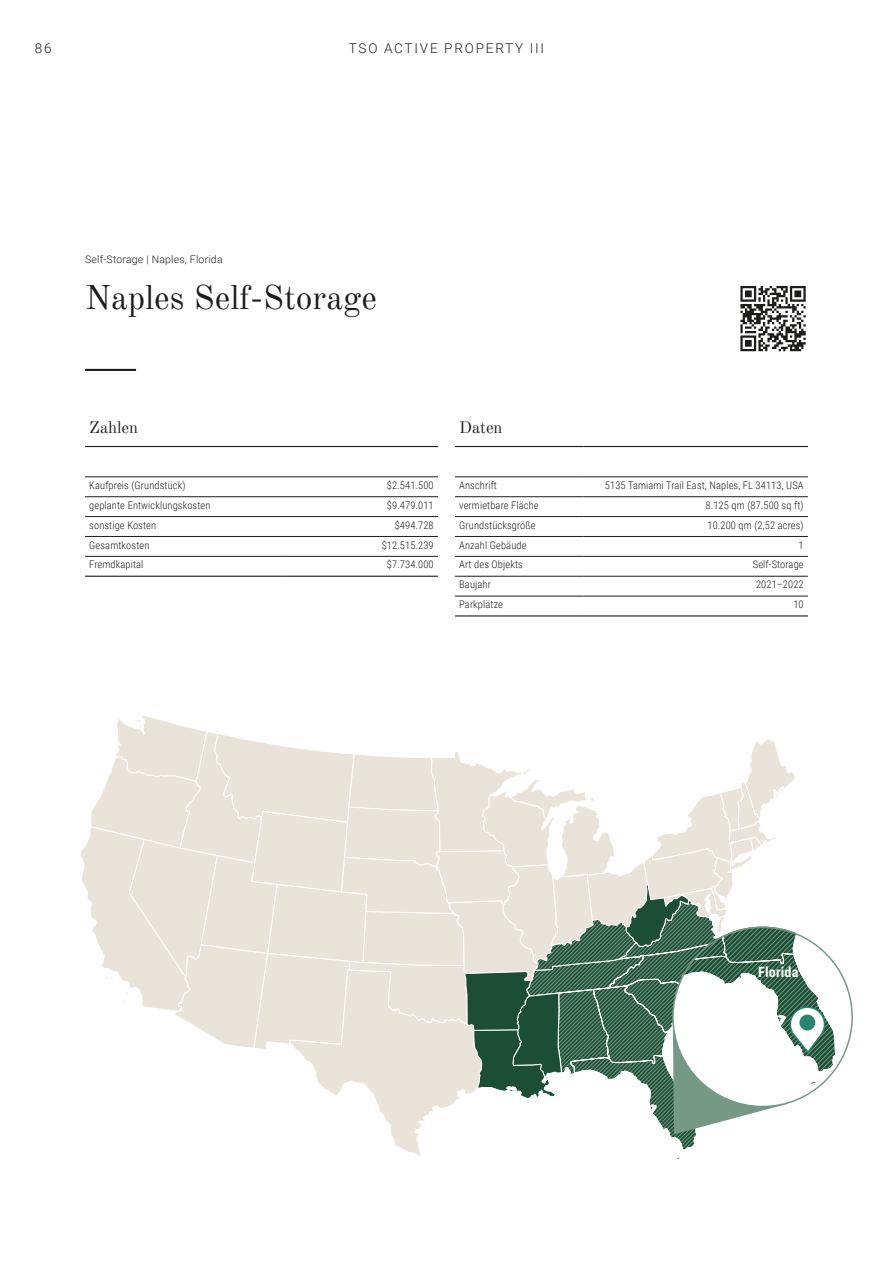
<style>
.page{position:relative;width:893px;height:1263px;background:#fff}
.page>*{position:absolute;margin:0;border:0;box-sizing:border-box;transform-origin:0 0}
.t1{font:33.75px "Old Standard TT";color:#1d1d1b}
.t2{font:16.5px "Old Standard TT";color:#1d1d1b}
.t3{font:700 14.25px "Roboto Condensed";letter-spacing:.01em;color:#fff}
.t4{font:300 13.5px "Roboto";letter-spacing:.135em;color:#1d1d1b}
.t5{font:300 10.5px "Roboto Condensed";letter-spacing:.01em;color:#1d1d1b}
.t6{font:300 10.5px "Roboto";letter-spacing:.02em;color:#1d1d1b}
</style>
<div class="page">
<hr style="left:85px;top:369px;width:51px;height:2px;background:#1d1d1b">
<hr style="left:85px;top:556px;width:199px;height:1px;background:#1d1d1b">
<hr style="left:284px;top:556px;width:154px;height:1px;background:#1d1d1b">
<hr style="left:85px;top:477px;width:199px;height:1px;background:#1d1d1b">
<hr style="left:85px;top:496px;width:199px;height:1px;background:#1d1d1b">
<hr style="left:85px;top:516px;width:199px;height:1px;background:#1d1d1b">
<hr style="left:85px;top:536px;width:199px;height:1px;background:#1d1d1b">
<hr style="left:284px;top:496px;width:154px;height:1px;background:#1d1d1b">
<hr style="left:284px;top:516px;width:154px;height:1px;background:#1d1d1b">
<hr style="left:284px;top:536px;width:154px;height:1px;background:#1d1d1b">
<hr style="left:85px;top:446px;width:199px;height:1px;background:#1d1d1b">
<hr style="left:284px;top:446px;width:154px;height:1px;background:#1d1d1b">
<hr style="left:85px;top:576px;width:199px;height:1px;background:#1d1d1b">
<hr style="left:284px;top:477px;width:154px;height:1px;background:#1d1d1b">
<hr style="left:284px;top:576px;width:154px;height:1px;background:#1d1d1b">
<hr style="left:455px;top:556px;width:129px;height:1px;background:#1d1d1b">
<hr style="left:584px;top:556px;width:224px;height:1px;background:#1d1d1b">
<hr style="left:455px;top:477px;width:129px;height:1px;background:#1d1d1b">
<hr style="left:455px;top:496px;width:129px;height:1px;background:#1d1d1b">
<hr style="left:455px;top:516px;width:129px;height:1px;background:#1d1d1b">
<hr style="left:455px;top:536px;width:129px;height:1px;background:#1d1d1b">
<hr style="left:584px;top:496px;width:224px;height:1px;background:#1d1d1b">
<hr style="left:584px;top:516px;width:224px;height:1px;background:#1d1d1b">
<hr style="left:584px;top:536px;width:224px;height:1px;background:#1d1d1b">
<hr style="left:455px;top:446px;width:129px;height:1px;background:#1d1d1b">
<hr style="left:584px;top:446px;width:224px;height:1px;background:#1d1d1b">
<hr style="left:455px;top:615px;width:129px;height:1px;background:#1d1d1b">
<hr style="left:455px;top:576px;width:129px;height:1px;background:#1d1d1b">
<hr style="left:584px;top:576px;width:224px;height:1px;background:#1d1d1b">
<hr style="left:455px;top:596px;width:129px;height:1px;background:#1d1d1b">
<hr style="left:584px;top:596px;width:224px;height:1px;background:#1d1d1b">
<hr style="left:584px;top:477px;width:224px;height:1px;background:#1d1d1b">
<hr style="left:584px;top:615px;width:224px;height:1px;background:#1d1d1b">
<div style="left:738px;top:284px;width:70px;height:69px;background:linear-gradient(to bottom,#fff,#fff)"></div>
<svg style="left:740px;top:286px;width:66px;height:65px"></svg>
<svg style="left:80px;top:715px;width:773px;height:441px"></svg>
<div style="left:799px;top:1014px;width:16px;height:16px;background:#298571;border-radius:50%"></div>
<p class="t4" style="left:35px;top:38px;width:18px">86</p>
<p class="t4" style="left:349px;top:38px;width:197px">TSO ACTIVE PROPERTY III</p>
<p class="t6" style="left:85px;top:251px;width:139px">Self-Storage | Naples, Florida</p>
<h1 class="t1" style="left:85px;top:272px;width:293px">Naples Self-Storage</h1>
<h2 class="t2" style="left:89px;top:415px;width:50px">Zahlen</h2>
<p class="t5" style="left:89px;top:478px;width:98px">Kaufpreis (Grundstück)</p>
<p class="t5" style="left:387px;top:478px;width:48px">$2.541.500</p>
<p class="t5" style="left:89px;top:498px;width:123px">geplante Entwicklungskosten</p>
<p class="t5" style="left:387px;top:498px;width:48px">$9.479.011</p>
<p class="t5" style="left:89px;top:518px;width:68px">sonstige Kosten</p>
<p class="t5" style="left:395px;top:518px;width:40px">$494.728</p>
<p class="t5" style="left:89px;top:537px;width:62px">Gesamtkosten</p>
<p class="t5" style="left:382px;top:537px;width:53px">$12.515.239</p>
<p class="t5" style="left:89px;top:557px;width:56px">Fremdkapital</p>
<p class="t5" style="left:387px;top:557px;width:48px">$7.734.000</p>
<h2 class="t2" style="left:459px;top:415px;width:45px">Daten</h2>
<p class="t5" style="left:459px;top:478px;width:39px">Anschrift</p>
<p class="t5" style="left:605px;top:478px;width:200px">5135 Tamiami Trail East, Naples, FL 34113, USA</p>
<p class="t5" style="left:459px;top:498px;width:81px">vermietbare Fläche</p>
<p class="t5" style="left:706px;top:498px;width:100px">8.125 qm (87.500 sq ft)</p>
<p class="t5" style="left:459px;top:518px;width:78px">Grundstücksgröße</p>
<p class="t5" style="left:707px;top:518px;width:98px">10.200 qm (2,52 acres)</p>
<p class="t5" style="left:459px;top:537px;width:69px">Anzahl Gebäude</p>
<p class="t5" style="left:799px;top:537px;width:7px">1</p>
<p class="t5" style="left:459px;top:557px;width:65px">Art des Objekts</p>
<p class="t5" style="left:753px;top:557px;width:52px">Self-Storage</p>
<p class="t5" style="left:459px;top:577px;width:33px">Baujahr</p>
<p class="t5" style="left:756px;top:577px;width:49px">2021–2022</p>
<p class="t5" style="left:459px;top:597px;width:45px">Parkplätze</p>
<p class="t5" style="left:793px;top:597px;width:12px">10</p>
<h3 class="t3" style="left:758px;top:962px;width:42px">Florida</h3>
</div>
